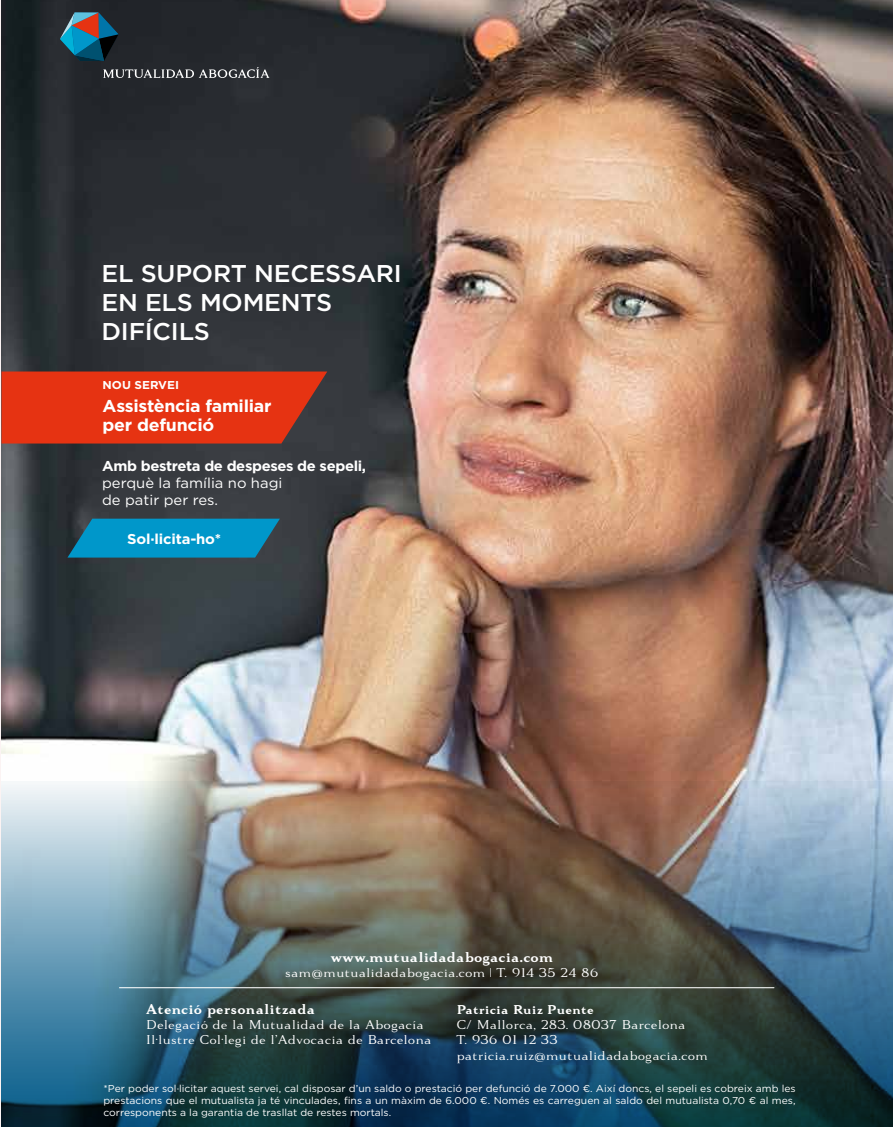
<style>
.page{position:relative;width:893px;height:1127px;background:#fff}
.page>*{position:absolute;margin:0;border:0;box-sizing:border-box;transform-origin:0 0}
.t1{font:500 24.3px/29.1px "Gotham";letter-spacing:-.01em;color:#fff;scale:1.04 1}
.t2{font:700 17.1px/18.6px "Gotham";letter-spacing:-.015em;color:#fff;scale:1.04 1}
.t3{font:700 14.25px "Tautz";color:#fff;scale:1.04 1}
.t4{font:700 14.25px "Gotham";letter-spacing:-.025em;color:#fff;scale:1.04 1}
.t5{font:14.25px/17.1px "Gotham";color:#fff;scale:1.04 1}
.t6{font:12.75px/15.3px "Tautz";color:#fff;scale:1.04 1}
.t7{font:700 12.75px "Tautz";color:#fff;scale:1.04 1}
.t8{font:700 11.4px "Gotham";color:#fff;scale:1.04 1}
.t9{font:10.05px/12px "Gotham";color:#fff;text-align:justify;scale:1.04 1}
</style>
<div class="page">
<img style="left:2px;top:0;width:891px;height:782px">
<img style="left:2px;top:782px;width:891px;height:345px">
<svg style="left:1px;top:371px;width:326px;height:72px;background:#d83315"></svg>
<svg style="left:103px;top:67px;width:167px;height:11px;background:#5a5c60"></svg>
<svg style="left:60px;top:12px;width:59px;height:49px;background:#2e5567"></svg>
<svg style="left:67px;top:519px;width:213px;height:38px;background:#068bb9"></svg>
<hr style="left:119px;top:987px;width:655px;height:1px;background:#fff">
<h1 class="t1" style="left:102px;top:258px;width:290px">EL SUPORT NECESSARI<br>EN ELS MOMENTS<br>DIFÍCILS</h1>
<p class="t8" style="left:103px;top:377px;width:75px">NOU SERVEI</p>
<h2 class="t2" style="left:103px;top:397px;width:164px">Assistència familiar per defunció</h2>
<h3 class="t4" style="left:102px;top:456px;width:255px">Amb bestreta de despeses de sepeli,</h3>
<h3 class="t5" style="left:102px;top:474px;width:175px">perquè la família no hagi de patir per res.</h3>
<h3 class="t4" style="left:127px;top:530px;width:92px">Sol·licita-ho*</h3>
<h3 class="t3" style="left:330px;top:947px;width:216px">www.mutualidadabogacia.com</h3>
<p class="t6" style="left:285px;top:965px;width:303px">sam@mutualidadabogacia.com | T. 914 35 24 86</p>
<h3 class="t3" style="left:146px;top:998px;width:164px">Atenció personalitzada</h3>
<p class="t6" style="left:146px;top:1017px;width:276px">Delegació de la Mutualidad de la Abogacía<br>Il·lustre Col·legi de l’Advocacia de Barcelona</p>
<p class="t7" style="left:456px;top:1000px;width:134px">Patricia Ruiz Puente</p>
<p class="t6" style="left:456px;top:1017px;width:243px">C/ Mallorca, 283. 08037 Barcelona<br>T. 936 01 12 33 patricia.ruiz@mutualidadabogacia.com</p>
<p class="t9" style="left:103px;top:1082px;width:667px">*Per poder sol·licitar aquest servei, cal disposar d’un saldo o prestació per defunció de 7.000 €. Així doncs, el sepeli es cobreix amb les prestacions que el mutualista ja té vinculades, fins a un màxim de 6.000 €. Només es carreguen al saldo del mutualista 0,70 € al mes, corresponents a la garantia de trasllat de restes mortals.</p>
</div>
